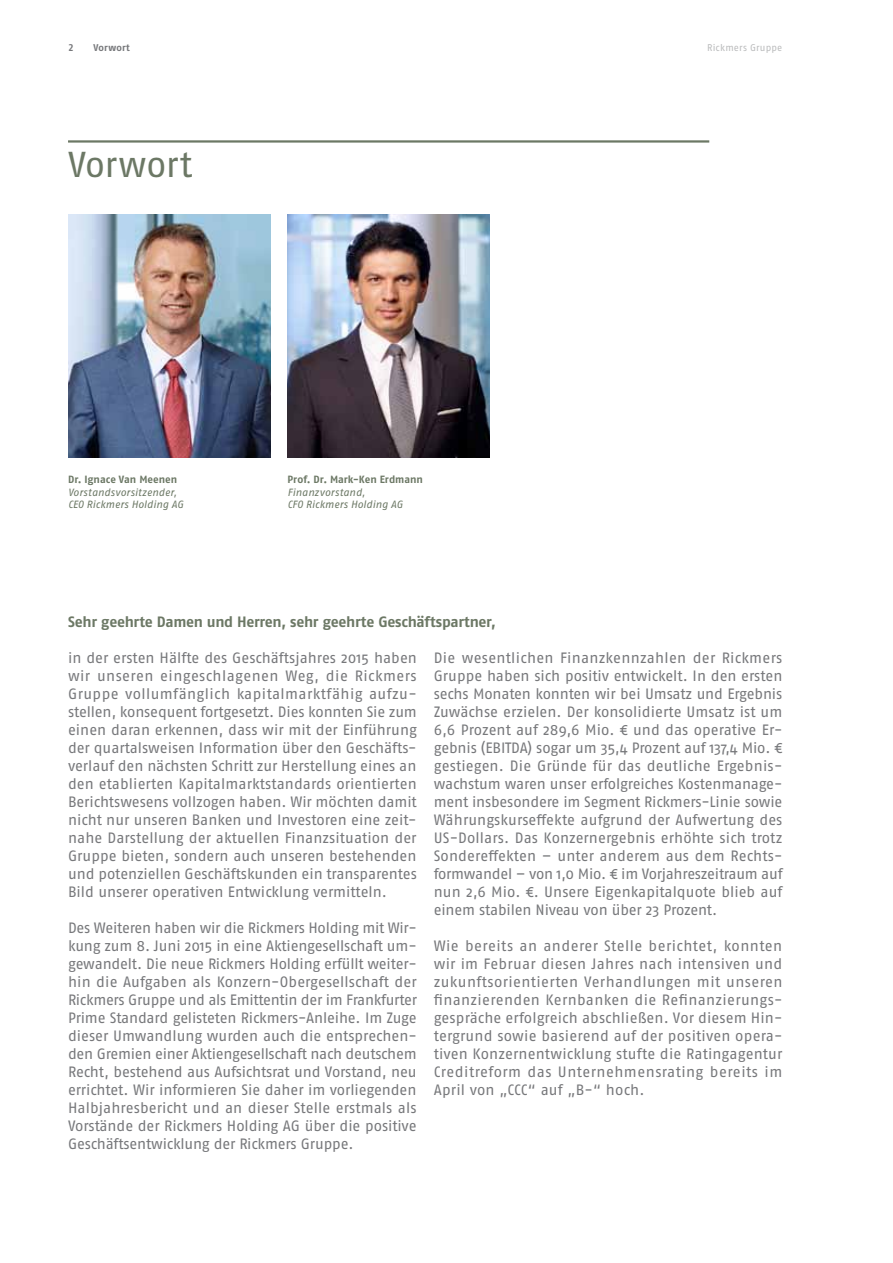
<style>
.page{position:relative;width:893px;height:1263px;background:#fff}
.page>*{position:absolute;margin:0;border:0;box-sizing:border-box;transform-origin:0 0}
.t1{font:36px "Fago OT";letter-spacing:-.01em;color:#6c7865}
.t2{font:15px/18px "Fago OT";letter-spacing:-.005em;color:#77787b;text-align:justify}
.t3{font:700 15px "Fago OT";letter-spacing:-.02em;color:#6c7865}
.t4{font:italic 10.5px/12.6px "Fago OT";letter-spacing:.005em;color:#6c7865}
.t5{font:700 10.5px "Fago OT";color:#6c7865}
.t6{font:9.75px "Fago OT";letter-spacing:.015em;color:#bbbcbd}
.t7{font:700 9.75px "Fago OT";letter-spacing:.02em;color:#77787b}
</style>
<div class="page">
<img style="left:68px;top:215px;width:202px;height:243px">
<img style="left:287px;top:215px;width:203px;height:243px">
<hr style="left:68px;top:140px;width:641px;height:3px;background:#6c7865">
<p class="t7" style="left:68px;top:42px;width:7px">2</p>
<p class="t7" style="left:94px;top:42px;width:38px">Vorwort</p>
<p class="t6" style="left:707px;top:42px;width:77px">Rickmers Gruppe</p>
<h1 class="t1" style="left:68px;top:143px;width:126px">Vorwort</h1>
<p class="t5" style="left:68px;top:473px;width:111px">Dr. Ignace Van Meenen</p>
<p class="t4" style="left:68px;top:486px;width:117px">Vorstandsvorsitzender,<br>CEO Rickmers Holding AG</p>
<p class="t5" style="left:287px;top:473px;width:137px">Prof. Dr. Mark-Ken Erdmann</p>
<p class="t4" style="left:287px;top:486px;width:117px">Finanzvorstand,<br>CFO Rickmers Holding AG</p>
<p class="t3" style="left:68px;top:613px;width:429px">Sehr geehrte Damen und Herren, sehr geehrte Geschäftspartner,</p>
<p class="t2" style="left:434px;top:649px;width:350px">Die wesentlichen Finanzkennzahlen der Rickmers Gruppe haben sich positiv entwickelt. In den ersten sechs Monaten konnten wir bei Umsatz und Ergebnis Zuwächse erzielen. Der konsolidierte Umsatz ist um 6,6 Prozent auf 289,6 Mio. € und das operative Er&shy;gebnis (EBITDA) sogar um 35,4 Prozent auf 137,4 Mio. € gestiegen. Die Gründe für das deutliche Ergebnis&shy;wachstum waren unser erfolgreiches Kostenmanage&shy;ment insbesondere im Segment Rickmers- Linie sowie Währungskurseffekte aufgrund der Aufwertung des US- Dollars. Das Konzernergebnis erhöhte sich trotz Sondereffekten – unter anderem aus dem Rechts&shy;formwandel – von 1,0 Mio. € im Vorjahreszeitraum auf nun 2,6 Mio. €. Unsere Eigenkapitalquote blieb auf einem stabilen Niveau von über 23 Prozent.</p>
<p class="t2" style="left:434px;top:937px;width:350px">Wie bereits an anderer Stelle berichtet, konnten wir im Februar diesen Jahres nach intensiven und zukunftsorientierten Verhandlungen mit unseren finanzierenden Kernbanken die Refinanzierungs&shy;gespräche erfolgreich abschließen. Vor diesem Hin&shy;tergrund sowie basierend auf der positiven opera&shy;tiven Konzernentwicklung stufte die Ratingagentur Creditreform das Unternehmensrating bereits im April von „CCC“ auf „B-“ hoch.</p>
<p class="t2" style="left:68px;top:649px;width:350px">in der ersten Hälfte des Geschäftsjahres 2015 haben wir unseren eingeschlagenen Weg, die Rickmers Gruppe vollumfänglich kapitalmarktfähig aufzu&shy;stellen, konsequent fortgesetzt. Dies konnten Sie zum einen daran erkennen, dass wir mit der Einführung der quartalsweisen Information über den Geschäfts&shy;verlauf den nächsten Schritt zur Herstellung eines an den etablierten Kapitalmarktstandards orientierten Berichtswesens vollzogen haben. Wir möchten damit nicht nur unseren Banken und Investoren eine zeit&shy;nahe Darstellung der aktuellen Finanzsituation der Gruppe bieten, sondern auch unseren bestehenden und potenziellen Geschäftskunden ein transparentes Bild unserer operativen Entwicklung vermitteln.</p>
<p class="t2" style="left:68px;top:919px;width:351px">Des Weiteren haben wir die Rickmers Holding mit Wir&shy;kung zum 8. Juni 2015 in eine Aktiengesellschaft um&shy;gewandelt. Die neue Rickmers Holding erfüllt weiter&shy;hin die Aufgaben als Konzern-Obergesellschaft der Rickmers Gruppe und als Emittentin der im Frankfurter Prime Standard gelisteten Rickmers-Anleihe. Im Zuge dieser Umwandlung wurden auch die entsprechen&shy;den Gremien einer Aktiengesellschaft nach deutschem Recht, bestehend aus Aufsichtsrat und Vorstand, neu errichtet. Wir informieren Sie daher im vorliegenden Halbjahresbericht und an dieser Stelle erstmals als Vorstände der Rickmers Holding AG über die positive Geschäftsentwicklung der Rickmers Gruppe.</p>
</div>
